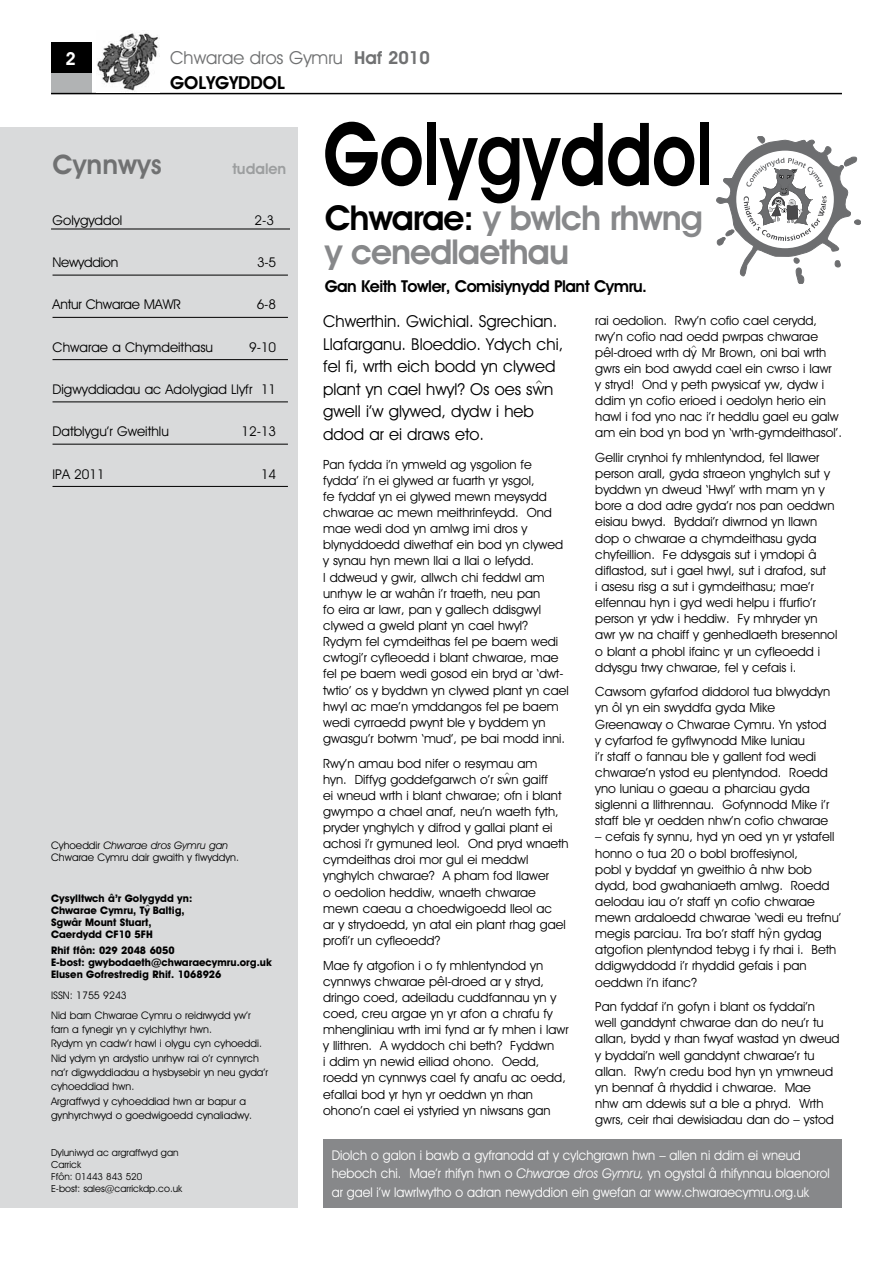
<style>
.page{position:relative;width:893px;height:1263px;background:#fff}
.page>*{position:absolute;margin:0;border:0;box-sizing:border-box;transform-origin:0 0}
.t1{font:600 87.3px "Avant Garde IT Cby BT";color:#000;scale:.82 1}
.t2{font:600 34.5px/33px "Avant Garde IT Cby BT";letter-spacing:-.03em;color:#87888a}
.t3{font:600 27px "Avant Garde IT Cby BT";color:#707172}
.t4{font:18px/25.5px "Avant Garde IT Cby BT";color:#707172}
.t5{font:600 18px "Avant Garde IT Cby BT";color:#fff}
.t6{font:16.5px/22.5px "Avant Garde IT Cby BT";color:#000}
.t7{font:600 16.5px "Avant Garde IT Cby BT";letter-spacing:-.03em;color:#000}
.t8{font:600 15px "Avant Garde IT Cby BT";color:#9c9e9f}
.t9{font:13.5px/18px "Avant Garde IT Cby BT";color:#fff;scale:.94 1}
.t10{font:13.5px "Avant Garde IT Cby BT";color:#000}
.t11{font:13.5px "Avant Garde IT Cby BT";letter-spacing:-.02em;color:#000}
.t12{font:12.75px/16.2px "Avant Garde IT Cby BT";color:#000}
.t13{font:10.5px/14.1px "Avant Garde IT Cby BT";color:#000}
.t14{font:700 10.5px/12px "Avant Garde IT Cby BT";color:#000}
.t15{font:9.75px/11.7px "Avant Garde IT Cby BT";color:#000}
.t16{font:700 6px "Avant Garde IT Cby BT";color:#000}
.s1{font-weight:600}
.s2{font-weight:600;color:#000}
.s3{font-style:italic}
.s4{color:#000}
</style>
<div class="page">
<div style="left:0;top:128px;width:298px;height:1080px;background:#d9dadb"></div>
<hr style="left:53px;top:275px;width:235px;height:1px;background:#000">
<hr style="left:53px;top:317px;width:235px;height:1px;background:#000">
<hr style="left:53px;top:359px;width:235px;height:1px;background:#000">
<hr style="left:53px;top:401px;width:235px;height:1px;background:#000">
<hr style="left:53px;top:444px;width:235px;height:1px;background:#000">
<hr style="left:53px;top:486px;width:235px;height:1px;background:#000">
<div style="left:51px;top:43px;width:40px;height:51px;background:#000"></div>
<div style="left:51px;top:73px;width:40px;height:21px;background:#b1b3b4"></div>
<hr style="left:51px;top:93px;width:791px;height:1px;background:#000">
<img style="left:97px;top:33px;width:62px;height:58px">
<div style="left:323px;top:1139px;width:519px;height:69px;background:#87888a"></div>
<hr style="left:51px;top:229px;width:239px;height:1px;background:#000">
<svg style="left:716px;top:136px;width:145px;height:148px"></svg>
<h3 class="t5" style="left:66px;top:48px;width:12px">2</h3>
<h3 class="t4" style="left:170px;top:44px;width:261px">Chwarae dros Gymru <span class="s1">Haf 2010<br></span><span class="s2">GOLYGYDDOL</span></h3>
<h3 class="t3" style="left:53px;top:148px;width:111px">Cynnwys</h3>
<p class="t8" style="left:232px;top:160px;width:55px">tudalen</p>
<p class="t10" style="left:53px;top:212px;width:71px">Golygyddol</p>
<p class="t10" style="left:255px;top:212px;width:21px">2-3</p>
<p class="t11" style="left:53px;top:254px;width:67px">Newyddion</p>
<p class="t10" style="left:257px;top:254px;width:21px">3-5</p>
<p class="t10" style="left:53px;top:296px;width:130px">Antur Chwarae MAWR</p>
<p class="t10" style="left:257px;top:296px;width:21px">6-8</p>
<p class="t10" style="left:53px;top:339px;width:162px">Chwarae a Chymdeithasu</p>
<p class="t10" style="left:249px;top:339px;width:29px">9-10</p>
<p class="t10" style="left:53px;top:381px;width:225px">Digwyddiadau ac Adolygiad Llyfr 11</p>
<p class="t10" style="left:53px;top:423px;width:118px">Datblygu’r Gweithlu</p>
<p class="t10" style="left:241px;top:423px;width:36px">12-13</p>
<p class="t10" style="left:53px;top:465px;width:54px">IPA 2011</p>
<p class="t10" style="left:261px;top:465px;width:17px">14</p>
<p class="t13" style="left:51px;top:839px;width:190px;line-height:12px">Cyhoeddir <span class="s3">Chwarae dros Gymru gan<br></span>Chwarae Cymru dair gwaith y flwyddyn.</p>
<p class="t14" style="left:51px;top:892px;width:143px">Cysylltwch â’r Golygydd yn:<br>Chwarae Cymru, Ty Baltig,</p>
<p class="t16" style="left:145px;top:903px;width:7px">^</p>
<p class="t14" style="left:51px;top:916px;width:103px">Sgwâr Mount Stuart,<br>Caerdydd CF10 5FH</p>
<p class="t14" style="left:51px;top:944px;width:222px">Rhif ffôn: 029 2048 6050<br>E-bost: gwybodaeth@chwaraecymru.org.uk<br>Elusen Gofrestredig Rhif. 1068926</p>
<p class="t13" style="left:51px;top:984px;width:201px;line-height:20.5px">ISSN: 1755 9243<br>Nid barn Chwarae Cymru o reidrwydd yw’r</p>
<p class="t13" style="left:51px;top:1022px;width:219px">farn a fynegir yn y cylchlythyr hwn.<br>Rydym yn cadw’r hawl i olygu cyn cyhoeddi.<br>Nid ydym yn ardystio unrhyw rai o’r cynnyrch na’r digwyddiadau a hysbysebir yn neu gyda’r cyhoeddiad hwn.</p>
<p class="t13" style="left:51px;top:1095px;width:203px;line-height:13.5px">Argraffwyd y cyhoeddiad hwn ar bapur a gynhyrchwyd o goedwigoedd cynaliadwy.</p>
<p class="t15" style="left:51px;top:1147px;width:133px">Dyluniwyd ac argraffwyd gan<br>Carrick<br>Ffôn: 01443 843 520<br>E-bost: sales@carrickdp.co.uk</p>
<h1 class="t1" style="left:323px;top:102px;width:477px">Golygyddol</h1>
<h2 class="t2" style="left:325px;top:202px;width:380px"><span class="s4">Chwarae:</span> y bwlch rhwng y cenedlaethau</h2>
<p class="t7" style="left:325px;top:276px;width:324px">Gan Keith Towler, Comisiynydd Plant Cymru.</p>
<p class="t6" style="left:323px;top:310px;width:242px">Chwerthin. Gwichial. Sgrechian.<br>Llafarganu. Bloeddio. Ydych chi, fel fi, wrth eich bodd yn clywed plant yn cael hwyl? Os oes sw<sup>^</sup>n gwell i’w glywed, dydw i heb ddod ar ei draws eto.</p>
<p class="t12" style="left:323px;top:456px;width:247px">Pan fydda i’n ymweld ag ysgolion fe fydda’ i’n ei glywed ar fuarth yr ysgol,<br>fe fyddaf yn ei glywed mewn meysydd chwarae ac mewn meithrinfeydd. Ond mae wedi dod yn amlwg imi dros y blynyddoedd diwethaf ein bod yn clywed y synau hyn mewn llai a llai o lefydd.<br>I ddweud y gwir, allwch chi feddwl am unrhyw le ar wahân i’r traeth, neu pan<br>fo eira ar lawr, pan y gallech ddisgwyl clywed a gweld plant yn cael hwyl?<br>Rydym fel cymdeithas fel pe baem wedi cwtogi’r cyfleoedd i blant chwarae, mae fel pe baem wedi gosod ein bryd ar ‘dwt&shy;twtio’ os y byddwn yn clywed plant yn cael hwyl ac mae’n ymddangos fel pe baem wedi cyrraedd pwynt ble y byddem yn gwasgu’r botwm ‘mud’, pe bai modd inni.</p>
<p class="t12" style="left:323px;top:755px;width:247px">Rwy’n amau bod nifer o resymau am<br>hyn. Diffyg goddefgarwch o’r sw<sup>^</sup>n gaiff<br>ei wneud wrth i blant chwarae; ofn i blant gwympo a chael anaf, neu’n waeth fyth, pryder ynghylch y difrod y gallai plant ei achosi i’r gymuned leol. Ond pryd wnaeth cymdeithas droi mor gul ei meddwl ynghylch chwarae? A pham fod llawer<br>o oedolion heddiw, wnaeth chwarae mewn caeau a choedwigoedd lleol ac<br>ar y strydoedd, yn atal ein plant rhag gael profi’r un cyfleoedd?</p>
<p class="t12" style="left:323px;top:957px;width:247px">Mae fy atgofion i o fy mhlentyndod yn cynnwys chwarae pêl-droed ar y stryd, dringo coed, adeiladu cuddfannau yn y coed, creu argae yn yr afon a chrafu fy mhengliniau wrth imi fynd ar fy mhen i lawr y llithren. A wyddoch chi beth? Fyddwn<br>i ddim yn newid eiliad ohono. Oedd, roedd yn cynnwys cael fy anafu ac oedd, efallai bod yr hyn yr oeddwn yn rhan ohono’n cael ei ystyried yn niwsans gan</p>
<p class="t12" style="left:595px;top:312px;width:248px">rai oedolion. Rwy’n cofio cael cerydd, rwy’n cofio nad oedd pwrpas chwarae pêl-droed wrth dy<sup>^</sup> Mr Brown, oni bai wrth gwrs ein bod awydd cael ein cwrso i lawr<br>y stryd! Ond y peth pwysicaf yw, dydw i ddim yn cofio erioed i oedolyn herio ein hawl i fod yno nac i’r heddlu gael eu galw am ein bod yn bod yn ‘wrth-gymdeithasol’.</p>
<p class="t12" style="left:595px;top:449px;width:243px">Gellir crynhoi fy mhlentyndod, fel llawer person arall, gyda straeon ynghylch sut y byddwn yn dweud ‘Hwyl’ wrth mam yn y bore a dod adre gyda’r nos pan oeddwn eisiau bwyd. Byddai’r diwrnod yn llawn dop o chwarae a chymdeithasu gyda chyfeillion. Fe ddysgais sut i ymdopi â diflastod, sut i gael hwyl, sut i drafod, sut<br>i asesu risg a sut i gymdeithasu; mae’r elfennau hyn i gyd wedi helpu i ffurfio’r person yr ydw i heddiw. Fy mhryder yn awr yw na chaiff y genhedlaeth bresennol o blant a phobl ifainc yr un cyfleoedd i ddysgu trwy chwarae, fel y cefais i.</p>
<p class="t12" style="left:595px;top:683px;width:236px">Cawsom gyfarfod diddorol tua blwyddyn yn ôl yn ein swyddfa gyda Mike Greenaway o Chwarae Cymru. Yn ystod y cyfarfod fe gyflwynodd Mike luniau<br>i’r staff o fannau ble y gallent fod wedi chwarae’n ystod eu plentyndod. Roedd yno luniau o gaeau a pharciau gyda siglenni a llithrennau. Gofynnodd Mike i’r staff ble yr oedden nhw’n cofio chwarae</p>
<p class="t12" style="left:595px;top:829px;width:247px">– cefais fy synnu, hyd yn oed yn yr ystafell honno o tua 20 o bobl broffesiynol,<br>pobl y byddaf yn gweithio â nhw bob dydd, bod gwahaniaeth amlwg. Roedd aelodau iau o’r staff yn cofio chwarae mewn ardaloedd chwarae ‘wedi eu trefnu’ megis parciau. Tra bo’r staff hy<sup>^</sup>n gydag atgofion plentyndod tebyg i fy rhai i. Beth ddigwyddodd i’r rhyddid gefais i pan oeddwn i’n ifanc?</p>
<p class="t12" style="left:595px;top:998px;width:246px">Pan fyddaf i’n gofyn i blant os fyddai’n<br>well ganddynt chwarae dan do neu’r tu allan, bydd y rhan fwyaf wastad yn dweud y byddai’n well ganddynt chwarae’r tu allan. Rwy’n credu bod hyn yn ymwneud yn bennaf â rhyddid i chwarae. Mae<br>nhw am ddewis sut a ble a phryd. Wrth gwrs, ceir rhai dewisiadau dan do – ystod</p>
<p class="t9" style="left:332px;top:1146px;width:531px">Diolch o galon i bawb a gyfranodd at y cylchgrawn hwn – allen ni ddim ei wneud heboch chi. Mae’r rhifyn hwn o <span class="s3">Chwarae dros Gymru,</span> yn ogystal â rhifynnau blaenorol</p>
<p class="t9" style="left:332px;top:1183px;width:509px">ar gael i’w lawrlwytho o adran newyddion ein gwefan ar www.chwaraecymru.org.uk</p>
</div>
